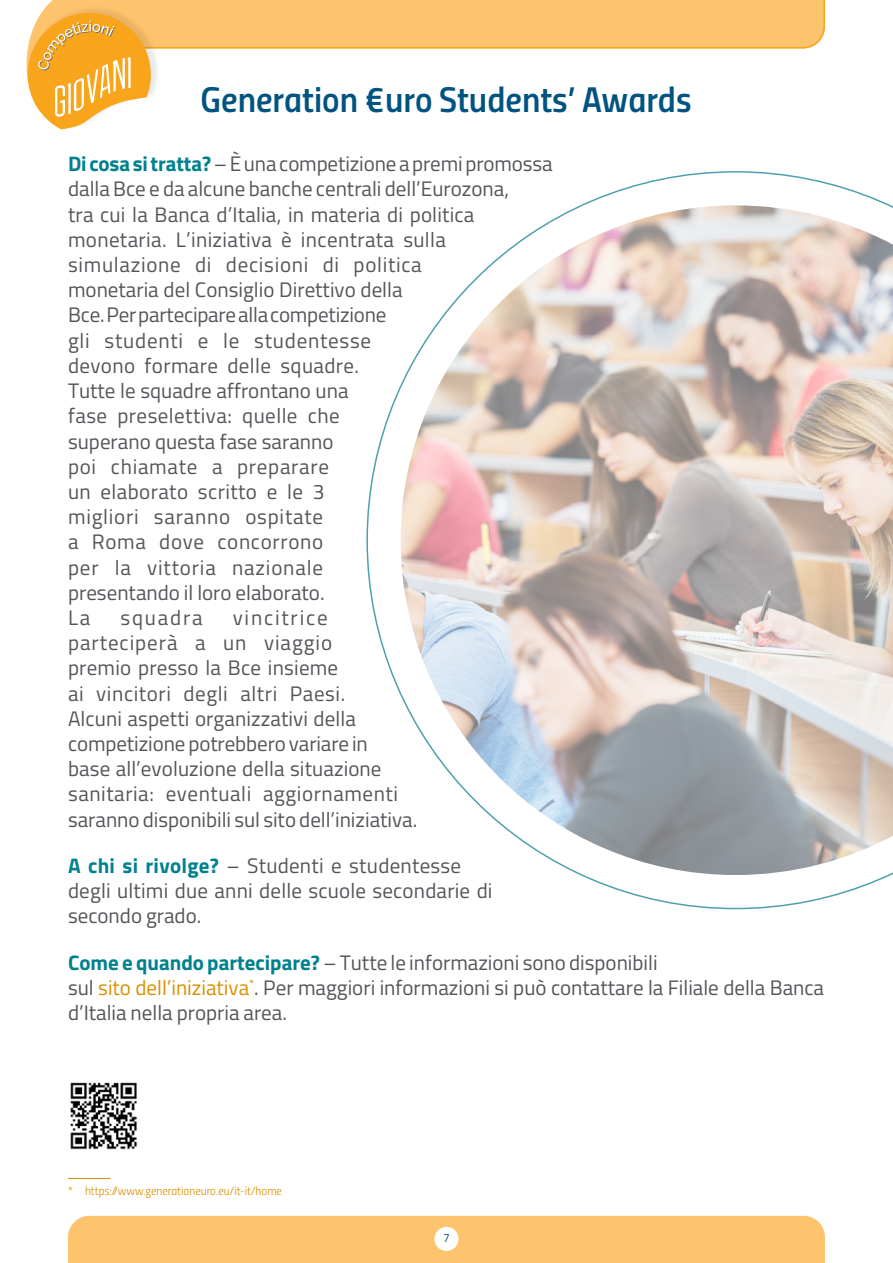
<style>
.page{position:relative;width:893px;height:1263px;background:#fff}
.page>*{position:absolute;margin:0;border:0;box-sizing:border-box;transform-origin:0 0}
.titolo{font:36px "Titillium Semibold Upright";color:#015382}
.paragrafo_testo{font:21px/25.2px "Titillium";letter-spacing:.005em;color:#54555a}
.paragrafo_testo-2{font:21px "Titillium";letter-spacing:.085em;color:#54555a}
.nota_link{font:12px "Titillium Light Upright";color:#db8f00}
.t1{font:12px "Titillium Regular Upright";color:#015382}
.s1{font-weight:700;color:#00818d}
.s2{color:#db8f00}
</style>
<div class="page">
<hr style="left:68px;top:1178px;width:43px;height:1px;background:#db8f00">
<div style="left:68px;top:1216px;width:757px;height:47px;background:#fdc36d"></div>
<div style="left:434px;top:1227px;width:25px;height:24px;background:#fff;border-radius:50%"></div>
<svg style="left:366px;top:171px;width:527px;height:738px"></svg>
<img style="left:70px;top:1082px;width:67px;height:68px">
<svg style="left:26px;top:0;width:799px;height:129px"></svg>
<p class="titolo" style="left:201px;top:72px;width:493px">Generation €uro Students’ Awards</p>
<p class="paragrafo_testo" style="left:68px;top:150px;width:486px"><span class="s1">Di cosa si tratta?</span> – È una competizione a premi promossa dalla Bce e da alcune banche centrali dell’Eurozona,<br>tra cui la Banca d’Italia, in materia di politica monetaria. L’iniziativa è incentrata sulla simulazione di decisioni di politica<br>monetaria del Consiglio Direttivo della<br>Bce. Per partecipare alla competizione<br>gli studenti e le studentesse<br>devono formare delle squadre.<br>Tutte le squadre affrontano una<br>fase preselettiva: quelle che<br>superano questa fase saranno<br>poi chiamate a preparare<br>un elaborato scritto e le 3<br>migliori saranno ospitate<br>a Roma dove concorrono<br>per la vittoria nazionale<br>presentando il loro elaborato.<br>La</p>
<p class="paragrafo_testo-2" style="left:120px;top:602px;width:84px">squadra</p>
<p class="paragrafo_testo" style="left:68px;top:604px;width:351px;text-indent:165px">vincitrice parteciperà a un viaggio<br>premio presso la Bce insieme<br>ai vincitori degli altri Paesi.<br>Alcuni aspetti organizzativi della competizione potrebbero variare in<br>base all’evoluzione della situazione sanitaria: eventuali aggiornamenti saranno disponibili sul sito dell’iniziativa.</p>
<p class="paragrafo_testo" style="left:68px;top:852px;width:426px"><span class="s1">A chi si rivolge?</span> – Studenti e studentesse degli ultimi due anni delle scuole secondarie di secondo grado.</p>
<p class="paragrafo_testo" style="left:68px;top:949px;width:758px"><span class="s1">Come e quando partecipare?</span> – Tutte le informazioni sono disponibili<br>sul <span class="s2">sito dell’iniziativa</span><sup>*</sup>. Per maggiori informazioni si può contattare la Filiale della Banca d’Italia nella propria area.</p>
<p class="nota_link" style="left:68px;top:1182px;width:215px">* https://www.generationeuro.eu/it-it/home</p>
<p class="t1" style="left:443px;top:1229px;width:8px">7</p>
</div>
